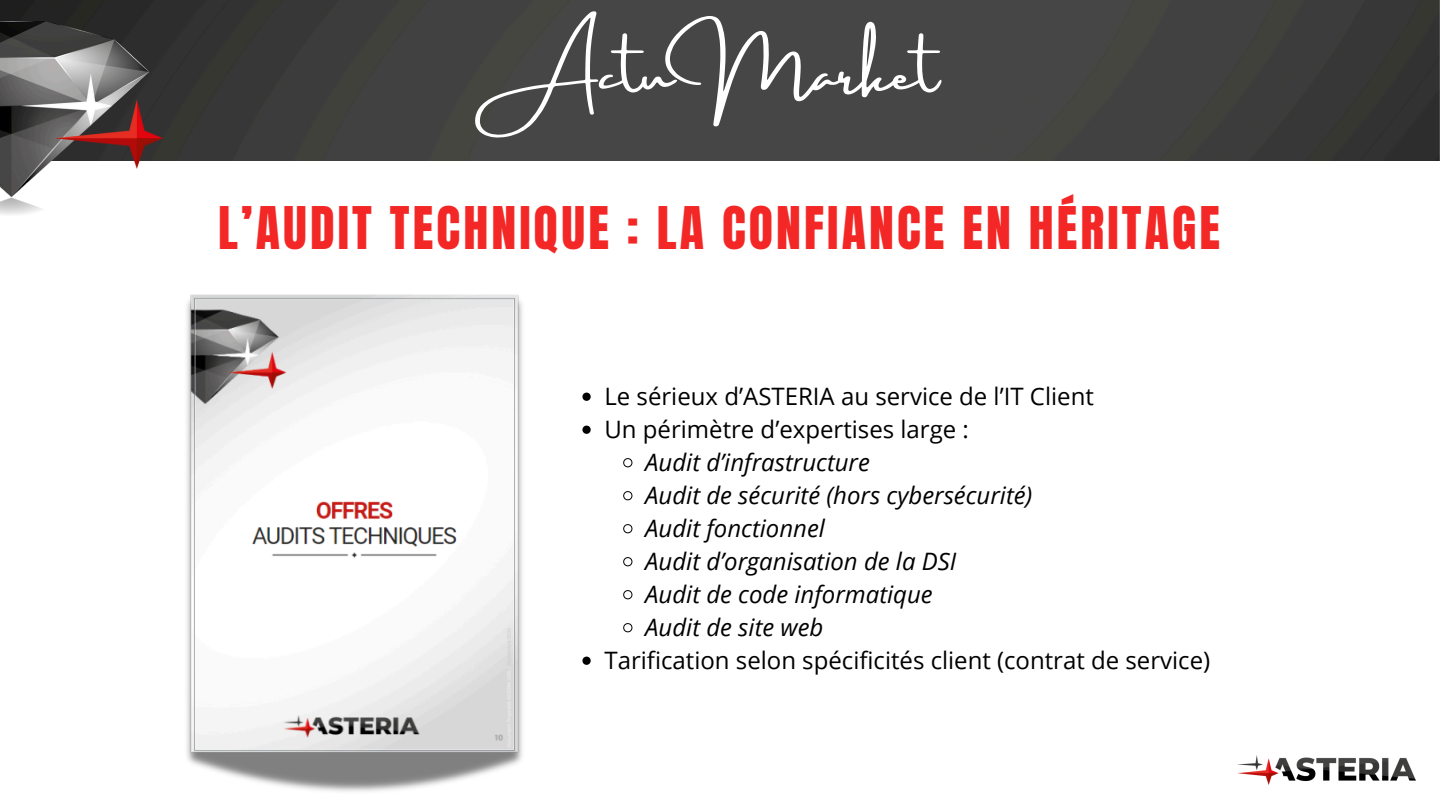
<style>
.page{position:relative;width:1440px;height:810px;background:#fff}
.page>*{position:absolute;margin:0;border:0;box-sizing:border-box;transform-origin:0 0}
.t1{font:56px "Amsterdam Three";color:#fff}
.t2{font:50px "Anton";letter-spacing:.06em;color:#f32826}
.t3{font:italic 24px "Open Sans";color:#000}
.t4{font:24px "Open Sans";color:#000}
</style>
<div class="page">
<img style="left:1238px;top:756px;width:177px;height:29px">
<img style="left:0;top:0;width:1440px;height:160px">
<img style="left:0;top:21px;width:163px;height:194px">
<svg style="left:582px;top:393px;width:9px;height:8px"></svg>
<svg style="left:582px;top:426px;width:9px;height:8px"></svg>
<svg style="left:623px;top:458px;width:10px;height:10px"></svg>
<svg style="left:623px;top:491px;width:10px;height:10px"></svg>
<svg style="left:623px;top:524px;width:10px;height:10px"></svg>
<svg style="left:623px;top:557px;width:10px;height:10px"></svg>
<svg style="left:623px;top:590px;width:10px;height:10px"></svg>
<svg style="left:623px;top:623px;width:10px;height:10px"></svg>
<svg style="left:582px;top:657px;width:9px;height:8px"></svg>
<img style="left:186px;top:294px;width:337px;height:498px">
<h2 class="t1" style="left:502px;top:42px;width:438px">Actu Market</h2>
<p class="t2" style="left:218px;top:192px;width:1003px">L’AUDIT TECHNIQUE : LA CONFIANCE EN HÉRITAGE</p>
<p class="t4" style="left:604px;top:380px;width:491px">Le sérieux d’ASTERIA au service de l’IT Client</p>
<p class="t4" style="left:604px;top:413px;width:366px">Un périmètre d’expertises large :</p>
<p class="t3" style="left:645px;top:446px;width:226px">Audit d’infrastructure</p>
<p class="t3" style="left:645px;top:479px;width:389px">Audit de sécurité (hors cybersécurité)</p>
<p class="t3" style="left:645px;top:512px;width:181px">Audit fonctionnel</p>
<p class="t3" style="left:645px;top:545px;width:313px">Audit d’organisation de la DSI</p>
<p class="t3" style="left:645px;top:578px;width:289px">Audit de code informatique</p>
<p class="t3" style="left:645px;top:611px;width:180px">Audit de site web</p>
<p class="t4" style="left:604px;top:644px;width:607px">Tarification selon spécificités client (contrat de service)</p>
</div>
